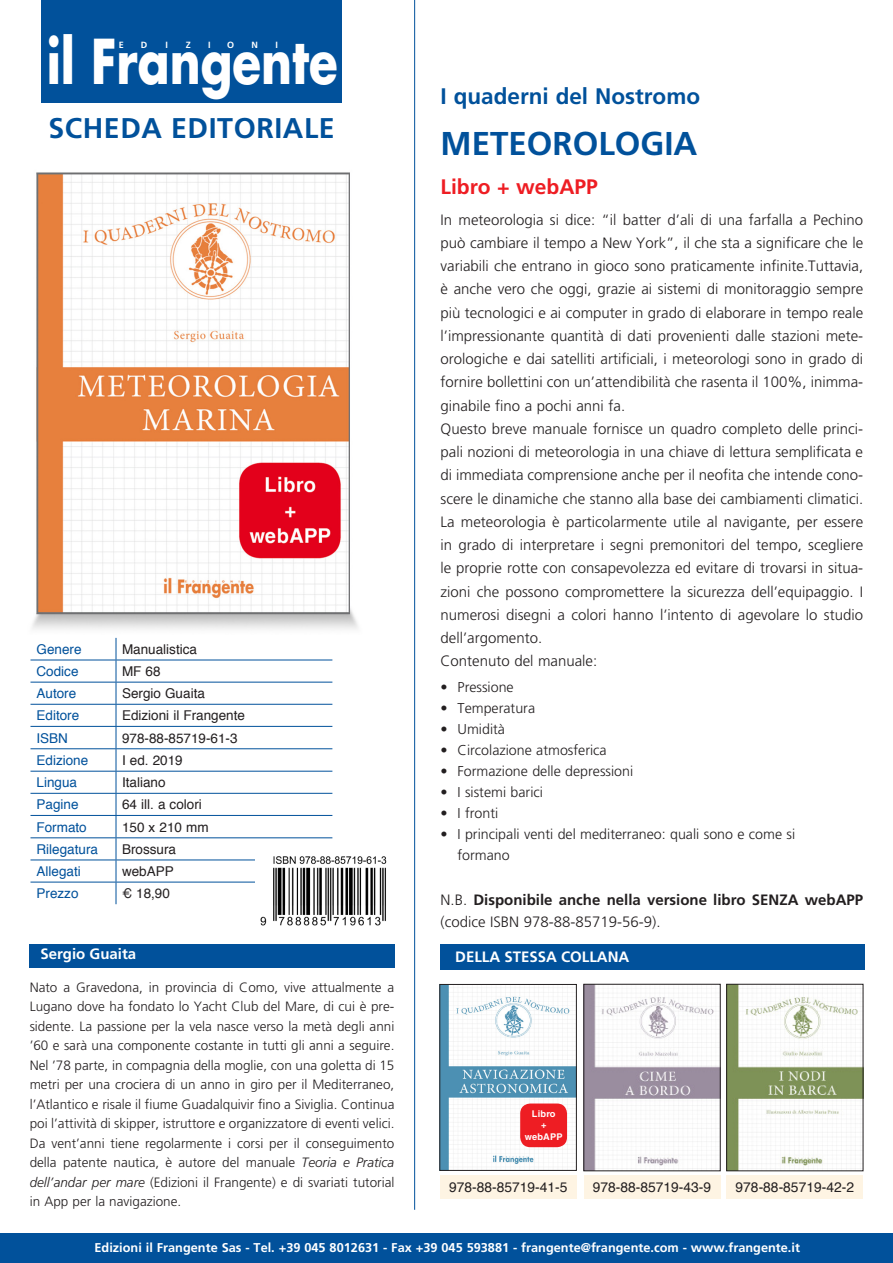
<style>
.page{position:relative;width:893px;height:1263px;background:#fff}
.page>*{position:absolute;margin:0;border:0;box-sizing:border-box;transform-origin:0 0}
.t1{font:700 60.15px "Futura Std";color:#fff;scale:.78 1}
.Normale{font:700 33px "Frutiger LT Std";color:#01519b}
.t2{font:700 28.5px "Frutiger LT Std";letter-spacing:.02em;color:#01519b}
.Normale-2{font:700 22.5px "Frutiger LT Std";color:#01519b}
.Normale-3{font:700 21px "Frutiger LT Std";color:#ee1d23}
.Normale-4{font:300 15px/23.2px "Frutiger LT Std";color:#231f20;text-align:justify}
.Normale-5{font:700 15px/22.5px "Frutiger LT Std";color:#231f20}
.t3{font:700 15px "Frutiger LT Std";color:#fff}
.Normale-6{font:300 14.25px "Frutiger LT Std";color:#231f20}
.Normale-7{font:13.8px "Helvetica";color:#231f20}
.Normale-8{font:300 13.5px/19.5px "Frutiger LT Std";color:#231f20;text-align:justify}
.Normale-9{font:13.5px "Helvetica";color:#231f20}
.Normale-10{font:13.5px "Helvetica";color:#01519b}
.Normale-11{font:700 12.75px "Frutiger LT Std";color:#fff}
.t4{font:700 9.3px "Helvetica LT Std";letter-spacing:.02em;color:#fff}
.t5{font:700 9px "Frutiger LT Std";color:#fff}
.s1{font-style:italic}
.s2{font-weight:300}
</style>
<div class="page">
<img style="left:32px;top:172px;width:326px;height:457px">
<div style="left:42px;top:0;width:300px;height:102px;background:#01519b"></div>
<div style="left:0;top:1234px;width:893px;height:29px;background:#01519b"></div>
<hr style="left:30px;top:682px;width:86px;height:1px;background:#01519b">
<hr style="left:116px;top:682px;width:216px;height:1px;background:#01519b">
<hr style="left:30px;top:704px;width:86px;height:1px;background:#01519b">
<hr style="left:116px;top:704px;width:216px;height:1px;background:#01519b">
<hr style="left:30px;top:726px;width:86px;height:1px;background:#01519b">
<hr style="left:116px;top:726px;width:216px;height:1px;background:#01519b">
<hr style="left:30px;top:748px;width:86px;height:1px;background:#01519b">
<hr style="left:116px;top:748px;width:216px;height:1px;background:#01519b">
<hr style="left:30px;top:771px;width:86px;height:1px;background:#01519b">
<hr style="left:116px;top:771px;width:216px;height:1px;background:#01519b">
<hr style="left:30px;top:793px;width:86px;height:1px;background:#01519b">
<hr style="left:116px;top:793px;width:216px;height:1px;background:#01519b">
<hr style="left:30px;top:815px;width:86px;height:1px;background:#01519b">
<hr style="left:116px;top:815px;width:216px;height:1px;background:#01519b">
<hr style="left:30px;top:837px;width:86px;height:1px;background:#01519b">
<hr style="left:116px;top:837px;width:216px;height:1px;background:#01519b">
<hr style="left:30px;top:859px;width:86px;height:1px;background:#01519b">
<hr style="left:116px;top:859px;width:216px;height:1px;background:#01519b">
<hr style="left:30px;top:882px;width:86px;height:1px;background:#01519b">
<hr style="left:116px;top:882px;width:216px;height:1px;background:#01519b">
<svg style="left:116px;top:638px;width:1px;height:266px"></svg>
<hr style="left:30px;top:660px;width:86px;height:1px;background:#01519b">
<hr style="left:116px;top:660px;width:216px;height:1px;background:#01519b">
<div style="left:29px;top:944px;width:365px;height:24px;background:#01519b"></div>
<div style="left:440px;top:944px;width:424px;height:25px;background:#01519b"></div>
<hr style="left:414px;top:0;width:1px;height:1210px;background:#01519b">
<div style="left:255px;top:848px;width:135px;height:82px;background:#fff"></div>
<img style="left:261px;top:856px;width:126px;height:69px">
<div style="left:584px;top:1175px;width:136px;height:24px;background:#fef4e3"></div>
<img style="left:586px;top:986px;width:132px;height:183px">
<div style="left:726px;top:1175px;width:137px;height:24px;background:#fef4e3"></div>
<img style="left:728px;top:986px;width:133px;height:183px">
<div style="left:726px;top:984px;width:137px;height:187px;border:1px solid #231f20"></div>
<div style="left:440px;top:1175px;width:137px;height:24px;background:#fef4e3"></div>
<img style="left:442px;top:986px;width:133px;height:182px">
<div style="left:440px;top:984px;width:137px;height:186px;border:1px solid #231f20"></div>
<div style="left:520px;top:1103px;width:47px;height:44px;background:#ee1d23;border-radius:10px"></div>
<p class="t1" style="left:47px;top:21px;width:375px">il Frangente</p>
<p class="t5" style="left:119px;top:39px;width:7px">E</p>
<p class="t5" style="left:141px;top:39px;width:8px">D</p>
<p class="t5" style="left:165px;top:39px;width:4px">I</p>
<p class="t5" style="left:186px;top:39px;width:7px">Z</p>
<p class="t5" style="left:208px;top:39px;width:4px">I</p>
<p class="t5" style="left:227px;top:39px;width:9px">O</p>
<p class="t5" style="left:251px;top:39px;width:8px">N</p>
<p class="t5" style="left:275px;top:39px;width:4px">I</p>
<p class="t2" style="left:48px;top:111px;width:288px">SCHEDA EDITORIALE</p>
<p class="Normale-10" style="left:36px;top:639px;width:47px">Genere</p>
<p class="Normale-9" style="left:122px;top:639px;width:77px">Manualistica</p>
<p class="Normale-10" style="left:36px;top:661px;width:44px">Codice</p>
<p class="Normale-9" style="left:122px;top:661px;width:40px">MF 68</p>
<p class="Normale-10" style="left:36px;top:683px;width:41px">Autore</p>
<p class="Normale-9" style="left:122px;top:683px;width:84px">Sergio Guaita</p>
<p class="Normale-10" style="left:36px;top:705px;width:44px">Editore</p>
<p class="Normale-9" style="left:122px;top:705px;width:125px">Edizioni il Frangente</p>
<p class="Normale-10" style="left:36px;top:727px;width:33px">ISBN</p>
<p class="Normale-9" style="left:122px;top:727px;width:117px">978-88-85719-61-3</p>
<p class="Normale-10" style="left:36px;top:750px;width:53px">Edizione</p>
<p class="Normale-9" style="left:122px;top:750px;width:62px">I ed. 2019</p>
<p class="Normale-10" style="left:36px;top:772px;width:42px">Lingua</p>
<p class="Normale-9" style="left:122px;top:772px;width:45px">Italiano</p>
<p class="Normale-10" style="left:36px;top:794px;width:44px">Pagine</p>
<p class="Normale-9" style="left:122px;top:794px;width:81px">64 ill. a colori</p>
<p class="Normale-10" style="left:36px;top:816px;width:52px">Formato</p>
<p class="Normale-9" style="left:122px;top:816px;width:88px">150 x 210 mm</p>
<p class="Normale-10" style="left:36px;top:839px;width:63px">Rilegatura</p>
<p class="Normale-9" style="left:122px;top:839px;width:56px">Brossura</p>
<p class="Normale-10" style="left:36px;top:861px;width:46px">Allegati</p>
<p class="Normale-9" style="left:122px;top:861px;width:53px">webAPP</p>
<p class="Normale-10" style="left:36px;top:883px;width:44px">Prezzo</p>
<p class="Normale-9" style="left:122px;top:883px;width:49px">€ 18,90</p>
<p class="t3" style="left:40px;top:945px;width:97px">Sergio Guaita</p>
<p class="Normale-8" style="left:30px;top:977px;width:366px">Nato a Gravedona, in provincia di Como, vive attualmente a Lugano dove ha fondato lo Yacht Club del Mare, di cui è pre&shy;sidente. La passione per la vela nasce verso la metà degli anni ’60 e sarà una componente costante in tutti gli anni a seguire.<br>Nel ’78 parte, in compagnia della moglie, con una goletta di 15 metri per una crociera di un anno in giro per il Mediterraneo, l’Atlantico e risale il fiume Guadalquivir fino a Siviglia. Continua poi l’attività di skipper, istruttore e organizzatore di eventi velici.</p>
<p class="Normale-8" style="left:30px;top:1133px;width:366px">Da vent’anni tiene regolarmente i corsi per il conseguimento della patente nautica, è autore del manuale <span class="s1">Teoria e Pratica dell’andar per mare</span> (Edizioni il Frangente) e di svariati tutorial in App per la navigazione.</p>
<p class="Normale-2" style="left:441px;top:83px;width:261px">I quaderni del Nostromo</p>
<p class="Normale" style="left:441px;top:124px;width:258px">METEOROLOGIA</p>
<p class="Normale-3" style="left:441px;top:174px;width:159px">Libro + webAPP</p>
<p class="Normale-4" style="left:441px;top:208px;width:424px">In meteorologia si dice: “il batter d’ali di una farfalla a Pechino può cambiare il tempo a New York”, il che sta a significare che le variabili che entrano in gioco sono praticamente infinite.Tuttavia, è anche vero che oggi, grazie ai sistemi di monitoraggio sempre più tecnologici e ai computer in grado di elaborare in tempo reale l’impressionante quantità di dati provenienti dalle stazioni mete&shy;orologiche e dai satelliti artificiali, i meteorologi sono in grado di fornire bollettini con un’attendibilità che rasenta il 100%, inimma&shy;ginabile fino a pochi anni fa.</p>
<p class="Normale-4" style="left:441px;top:417px;width:424px">Questo breve manuale fornisce un quadro completo delle princi&shy;pali nozioni di meteorologia in una chiave di lettura semplificata e di immediata comprensione anche per il neofita che intende cono&shy;scere le dinamiche che stanno alla base dei cambiamenti climatici.<br>La meteorologia è particolarmente utile al navigante, per essere in grado di interpretare i segni premonitori del tempo, scegliere le proprie rotte con consapevolezza ed evitare di trovarsi in situa&shy;zioni che possono compromettere la sicurezza dell’equipaggio. I numerosi disegni a colori hanno l’intento di agevolare lo studio dell’argomento.</p>
<p class="Normale-4" style="left:441px;top:650px;width:158px">Contenuto del manuale:</p>
<p class="Normale-6" style="left:441px;top:679px;width:75px">• Pressione</p>
<p class="Normale-6" style="left:441px;top:700px;width:96px">• Temperatura</p>
<p class="Normale-6" style="left:441px;top:721px;width:66px">• Umidità</p>
<p class="Normale-6" style="left:441px;top:742px;width:168px">• Circolazione atmosferica</p>
<p class="Normale-6" style="left:441px;top:763px;width:194px">• Formazione delle depressioni</p>
<p class="Normale-6" style="left:441px;top:784px;width:104px">• I sistemi barici</p>
<p class="Normale-6" style="left:441px;top:805px;width:59px">• I fronti</p>
<p class="Normale-6" style="left:441px;top:826px;width:356px">• I principali venti del mediterraneo: quali sono e come si</p>
<p class="Normale-6" style="left:458px;top:847px;width:54px">formano</p>
<p class="Normale-5" style="left:441px;top:888px;width:424px"><span class="s2">N.B.</span> Disponibile anche nella versione libro SENZA webAPP <span class="s2">(codice ISBN 978-88-85719-56-9).</span></p>
<p class="t3" style="left:455px;top:947px;width:176px">DELLA STESSA COLLANA</p>
<p class="t4" style="left:532px;top:1108px;width:25px">Libro</p>
<p class="t4" style="left:541px;top:1119px;width:7px">+</p>
<p class="t4" style="left:525px;top:1131px;width:39px">webAPP</p>
<p class="Normale-7" style="left:449px;top:1177px;width:120px">978-88-85719-41-5</p>
<p class="Normale-7" style="left:593px;top:1177px;width:120px">978-88-85719-43-9</p>
<p class="Normale-7" style="left:736px;top:1177px;width:120px">978-88-85719-42-2</p>
<p class="Normale-11" style="left:94px;top:1240px;width:707px">Edizioni il Frangente Sas - Tel. +39 045 8012631 - Fax +39 045 593881 - frangente@frangente.com - www.frangente.it</p>
</div>
